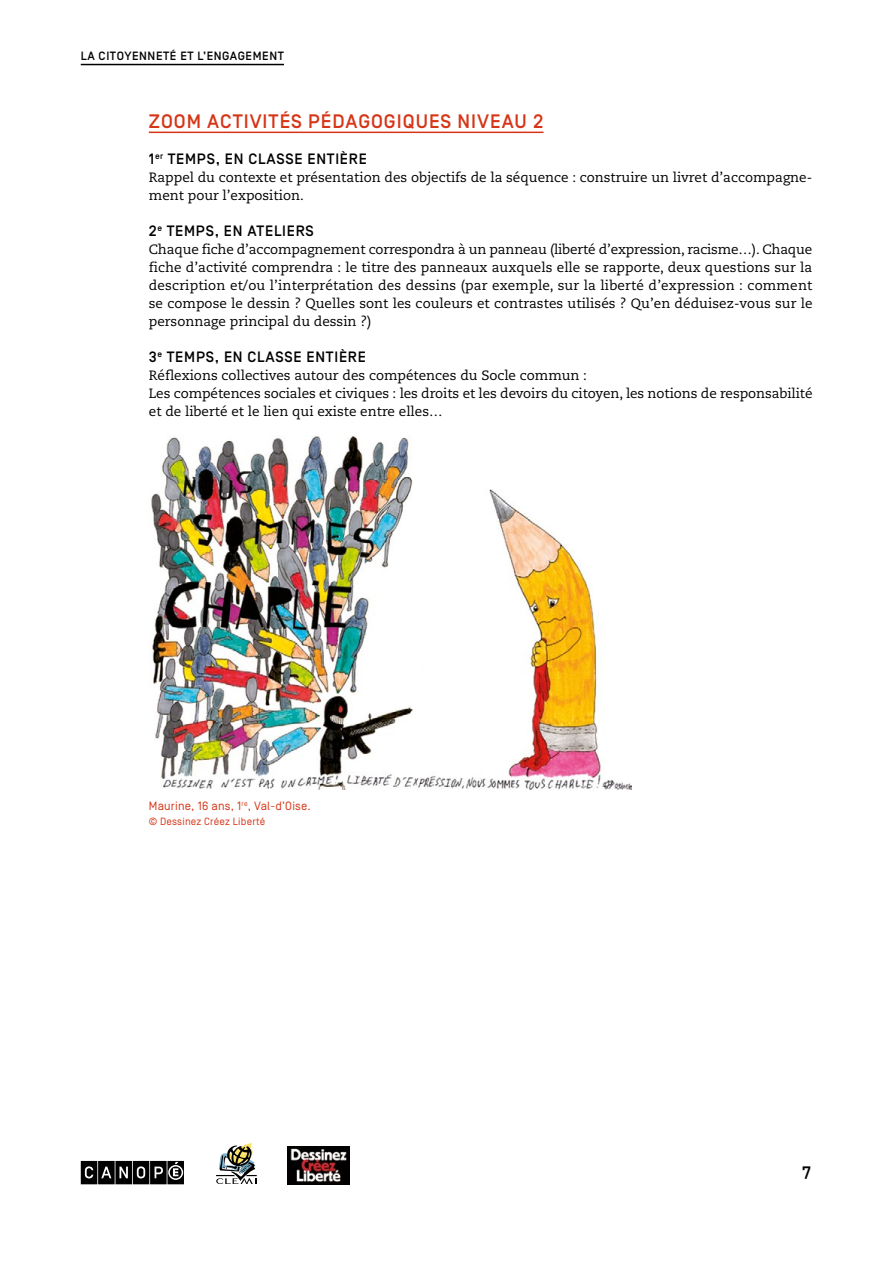
<style>
.page{position:relative;width:893px;height:1263px;background:#fff}
.page>*{position:absolute;margin:0;border:0;box-sizing:border-box;transform-origin:0 0}
.t1{font:500 19.5px "Simplon BP";letter-spacing:.05em;color:#d63517}
.t2{font:500 18px "Simplon BP Mono";color:#000}
.t3{font:500 15px "Simplon BP";letter-spacing:.05em;color:#000}
.t4{font:13.5px/18px "Caecilia LT Std";color:#000}
.t5{font:12px "Simplon BP Regular";letter-spacing:.02em;color:#d63517}
.t6{font:500 12px "Simplon BP";letter-spacing:.05em;color:#000}
.t7{font:10.5px "Simplon BP Regular";letter-spacing:.02em;color:#d63517}
</style>
<div class="page">
<hr style="left:81px;top:64px;width:203px;height:1px;background:#000">
<svg style="left:81px;top:1161px;width:103px;height:23px;background:#2f2f2f"></svg>
<img style="left:288px;top:1146px;width:62px;height:38px">
<svg style="left:216px;top:1143px;width:41px;height:41px"></svg>
<hr style="left:149px;top:132px;width:394px;height:1px;background:#d63517">
<img style="left:151px;top:435px;width:480px;height:354px">
<p class="t6" style="left:81px;top:49px;width:205px">LA CITOYENNETÉ ET L’ENGAGEMENT</p>
<h1 class="t1" style="left:149px;top:110px;width:26px">ZOOM</h1>
<h1 class="t1" style="left:207px;top:110px;width:151px">ACTIVITÉS PÉDAGOGI</h1>
<h1 class="t1" style="left:403px;top:110px;width:142px">QUES NIVEAU 2</h1>
<p class="t3" style="left:149px;top:150px;width:29px">1<sup>ER</sup> TEM</p>
<p class="t3" style="left:197px;top:150px;width:119px">PS, EN CLASSE ENTI</p>
<p class="t3" style="left:340px;top:150px;width:27px">ÈRE</p>
<p class="t4" style="left:149px;top:168px;width:665px">Rappel du contexte et présentation des objectifs de la séquence : construire un livret d’accompagne&shy;ment pour l’exposition.</p>
<p class="t3" style="left:149px;top:222px;width:28px">2<sup>E</sup> TEM</p>
<p class="t3" style="left:196px;top:222px;width:120px">PS, EN ATELIERS</p>
<p class="t4" style="left:149px;top:240px;width:665px;text-align:justify">Chaque fiche d’accompagnement correspondra à un panneau (liberté d’expression, racisme…). Chaque fiche d’activité comprendra : le titre des panneaux auxquels elle se rapporte, deux questions sur la description et/ou l’interprétation des dessins (par exemple, sur la liberté d’expression : comment se compose le dessin ? Quelles sont les couleurs et contrastes utilisés ? Qu’en déduisez-vous sur le personnage principal du dessin ?)</p>
<p class="t3" style="left:149px;top:348px;width:29px">3<sup>E</sup> TEM</p>
<p class="t3" style="left:196px;top:348px;width:119px">PS, EN CLASSE ENTI</p>
<p class="t3" style="left:339px;top:348px;width:27px">ÈRE</p>
<p class="t4" style="left:149px;top:366px;width:665px">Réflexions collectives autour des compétences du Socle commun :<br>Les compétences sociales et civiques : les droits et les devoirs du citoyen, les notions de responsabilité et de liberté et le lien qui existe entre elles…</p>
<p class="t5" style="left:149px;top:799px;width:163px">Maurine, 16 ans, 1<sup>re</sup>, Val-d’Oise.</p>
<p class="t7" style="left:149px;top:815px;width:118px">© Dessinez Créez Liberté</p>
<h2 class="t2" style="left:801px;top:1161px;width:12px">7</h2>
</div>
